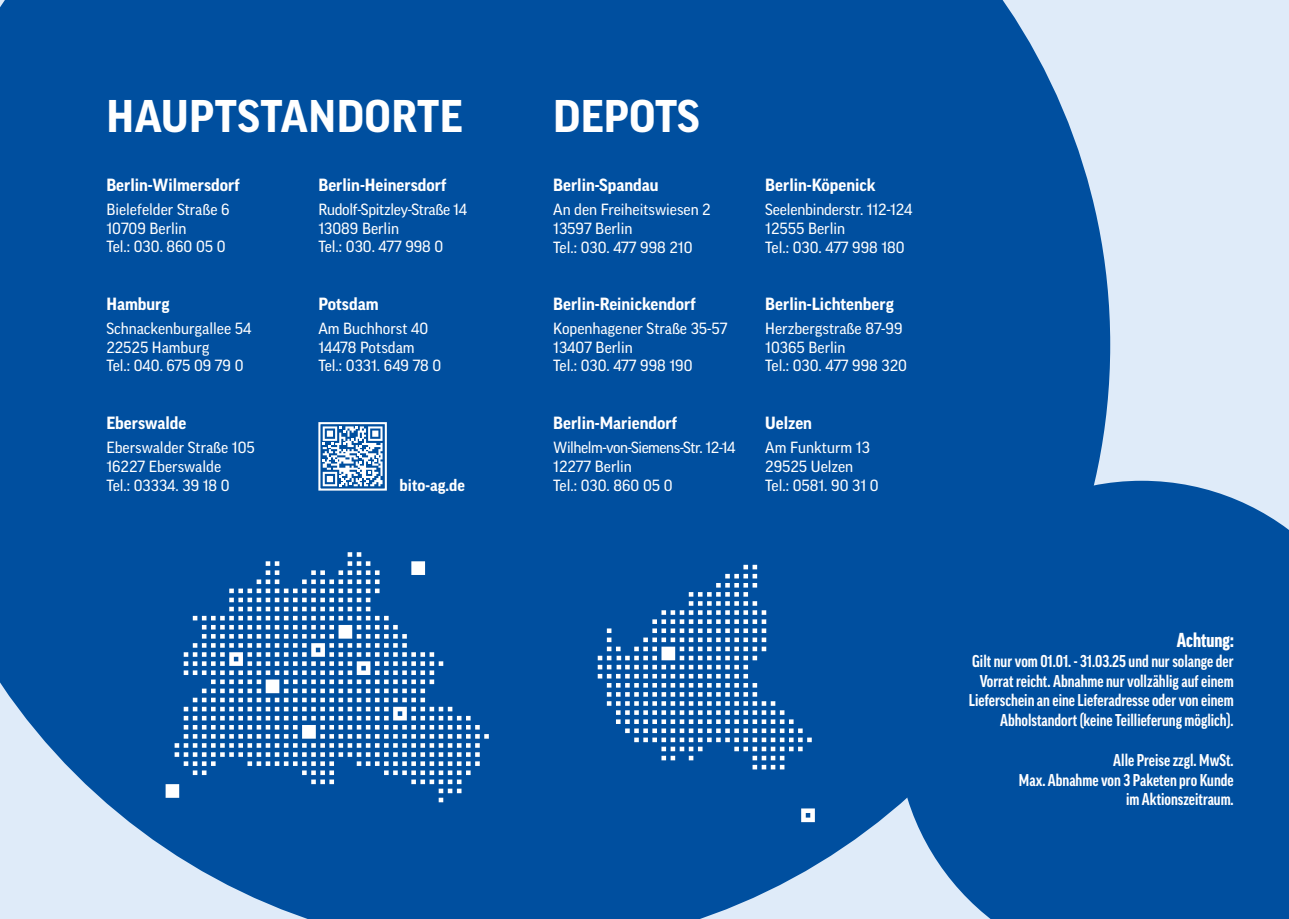
<style>
.page{position:relative;width:1289px;height:919px;background:#fff}
.page>*{position:absolute;margin:0;border:0;box-sizing:border-box;transform-origin:0 0}
.t1{font:700 44.1px "Good Pro";letter-spacing:.01em;color:#fff}
.t2{font:900 condensed 19.5px "Good Pro";color:#fff}
.t3{font:700 17.1px "Good Pro";color:#fff}
.t4{font:700 condensed 16.5px/19.8px "Good Pro";color:#fff;text-align:right}
.t5{font:700 16.2px "Good Pro";color:#fff}
.t6{font:15.6px/18.8px "Good Pro";color:#fff}
.t7{font:15.6px/18.8px "Good Pro";letter-spacing:-.03em;color:#fff}
.t8{font:15.6px/18.8px "Good Pro";letter-spacing:-.02em;color:#fff}
</style>
<div class="page">
<div style="left:0;top:0;width:1288px;height:918px;background:#dfebf9"></div>
<div style="left:0;top:0;width:1110px;height:918px;background:#004f9f"></div>
<div style="left:166px;top:784px;width:13px;height:13px;background:#fff"></div>
<svg style="left:175px;top:552px;width:314px;height:250px"></svg>
<svg style="left:597px;top:564px;width:214px;height:205px"></svg>
<svg style="left:801px;top:808px;width:13px;height:14px"></svg>
<div style="left:318px;top:422px;width:69px;height:68px;border:2px solid #fff"></div>
<svg style="left:323px;top:426px;width:59px;height:60px"></svg>
<div style="left:896px;top:480px;width:392px;height:438px;background:#004f9f"></div>
<h1 class="t1" style="left:107px;top:91px;width:358px">HAUPTSTANDORTE</h1>
<h1 class="t1" style="left:553px;top:92px;width:148px">DEPOTS</h1>
<p class="t3" style="left:106px;top:175px;width:135px">Berlin-Wilmersdorf</p>
<p class="t6" style="left:106px;top:200px;width:125px">Bielefelder Straße 6<br>10709 Berlin<br>Tel.: 030. 860 05 0</p>
<p class="t3" style="left:106px;top:294px;width:65px">Hamburg</p>
<p class="t6" style="left:106px;top:319px;width:146px">Schnackenburgallee 54<br>22525 Hamburg<br>Tel.: 040. 675 09 79 0</p>
<p class="t3" style="left:106px;top:413px;width:82px">Eberswalde</p>
<p class="t6" style="left:106px;top:438px;width:150px">Eberswalder Straße 105<br>16227 Eberswalde<br>Tel.: 03334. 39 18 0</p>
<p class="t3" style="left:318px;top:175px;width:130px">Berlin-Heinersdorf</p>
<p class="t8" style="left:318px;top:200px;width:150px">Rudolf-Spitzley-Straße 14<br>13089 Berlin<br>Tel.: 030. 477 998 0</p>
<p class="t3" style="left:318px;top:294px;width:62px">Potsdam</p>
<p class="t6" style="left:318px;top:319px;width:124px">Am Buchhorst 40<br>14478 Potsdam<br>Tel.: 0331. 649 78 0</p>
<p class="t5" style="left:399px;top:475px;width:67px">bito-ag.de</p>
<p class="t3" style="left:553px;top:175px;width:107px">Berlin-Spandau</p>
<p class="t6" style="left:553px;top:200px;width:159px">An den Freiheitswiesen 2<br>13597 Berlin<br>Tel.: 030. 477 998 210</p>
<p class="t3" style="left:553px;top:294px;width:144px">Berlin-Reinickendorf</p>
<p class="t6" style="left:553px;top:319px;width:176px">Kopenhagener Straße 35-57<br>13407 Berlin<br>Tel.: 030. 477 998 190</p>
<p class="t3" style="left:553px;top:413px;width:125px">Berlin-Mariendorf</p>
<p class="t7" style="left:553px;top:438px;width:184px">Wilhelm-von-Siemens-Str. 12-14<br>12277 Berlin<br>Tel.: 030. 860 05 0</p>
<p class="t3" style="left:765px;top:175px;width:112px">Berlin-Köpenick</p>
<p class="t6" style="left:765px;top:200px;width:148px">Seelenbinderstr. 112-124<br>12555 Berlin<br>Tel.: 030. 477 998 180</p>
<p class="t3" style="left:765px;top:294px;width:130px">Berlin-Lichtenberg</p>
<p class="t6" style="left:765px;top:319px;width:143px">Herzbergstraße 87-99<br>10365 Berlin<br>Tel.: 030. 477 998 320</p>
<p class="t3" style="left:765px;top:413px;width:48px">Uelzen</p>
<p class="t6" style="left:765px;top:438px;width:115px">Am Funkturm 13<br>29525 Uelzen<br>Tel.: 0581. 90 31 0</p>
<p class="t2" style="left:1176px;top:629px;width:58px">Achtung:</p>
<p class="t4" style="left:968px;top:651px;width:266px">Gilt nur vom 01.01. - 31.03.25 und nur solange der Vorrat reicht. Abnahme nur vollzählig auf einem Lieferschein an eine Lieferadresse oder von einem Abholstandort (keine Teillieferung möglich).</p>
<p class="t4" style="left:1018px;top:750px;width:216px">Alle Preise zzgl. MwSt.<br>Max. Abnahme von 3 Paketen pro Kunde im Aktionszeitraum.</p>
</div>
